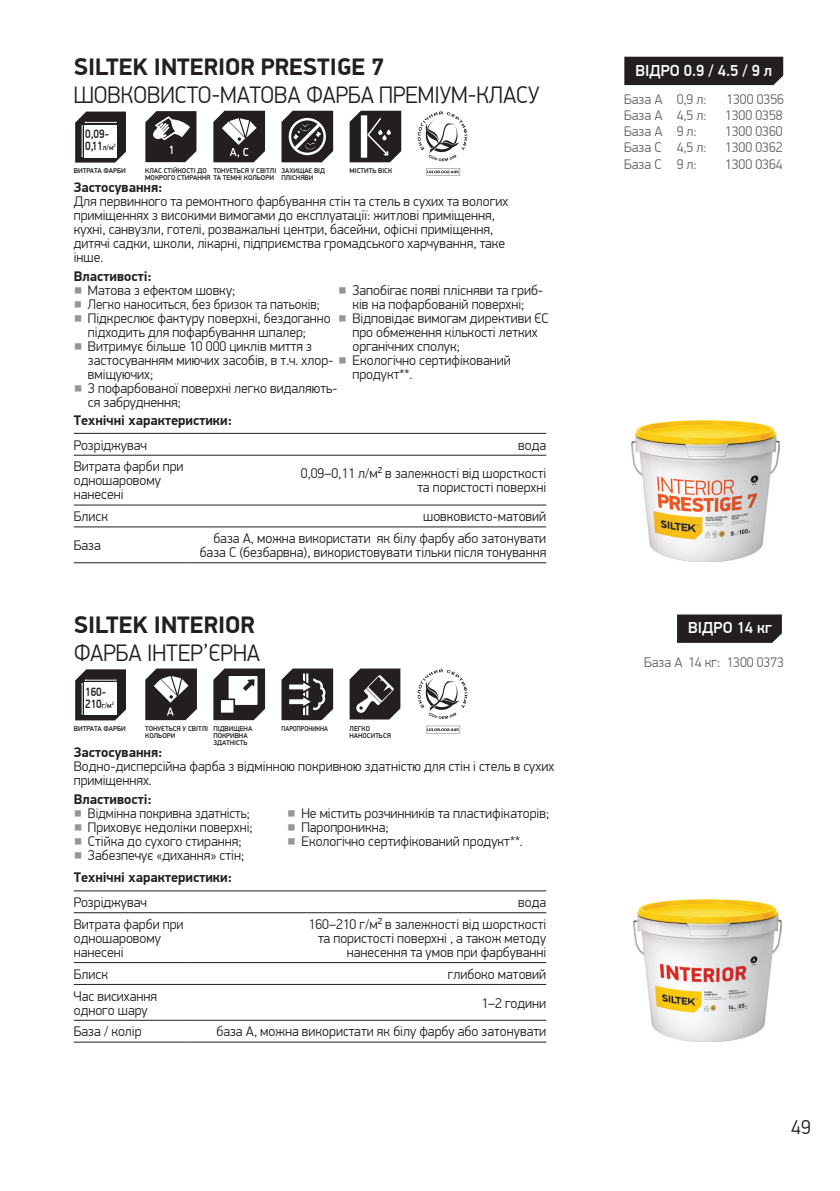
<style>
.page{position:relative;width:840px;height:1191px;background:#fff}
.page>*{position:absolute;margin:0;border:0;box-sizing:border-box;transform-origin:0 0}
.t1{font:300 24px "PF Din Display Pro";color:#231f20;scale:.95 1}
.t2{font:700 24px "PF Din Display Pro";color:#231f20}
.t3{font:300 20px "PF Din Display Pro";color:#231f20}
.t4{font:500 16px "PF Din Display Pro";color:#fff}
.t5{font:300 14px/14px "PF Din Display Pro";color:#231f20}
.t6{font:300 14px "PF Din Display Pro";color:#636366}
.t7{font:700 14px "PF Din Display Pro";color:#231f20}
.t8{font:300 14px "PF Din Display Pro";color:#231f20;scale:.96 1}
.t9{font:500 12px/12px "PF Din Display Pro";color:#231f20;scale:.9 1}
.t10{font:500 12px "PF Din Display Pro";color:#fff;scale:.9 1}
.t11{font:500 7px/7px "PF Din Display Pro";color:#231f20}
.t12{font:500 7px "PF Din Display Pro";color:#231f20;scale:.9 1}
.s1{font-size:8px}
.s2{font-size:10px;color:#939598}
</style>
<div class="page">
<div style="left:624px;top:57px;width:158px;height:28px;background:#231f20"></div>
<svg style="left:75px;top:112px;width:50px;height:50px"></svg>
<svg style="left:145px;top:111px;width:51px;height:51px"></svg>
<svg style="left:213px;top:111px;width:52px;height:51px"></svg>
<svg style="left:281px;top:111px;width:52px;height:51px;background:#524f50"></svg>
<svg style="left:349px;top:111px;width:52px;height:51px"></svg>
<svg style="left:417px;top:111px;width:50px;height:50px"></svg>
<svg style="left:426px;top:168px;width:34px;height:8px"></svg>
<hr style="left:74px;top:433px;width:116px;height:1px;background:#231f20">
<hr style="left:74px;top:455px;width:116px;height:1px;background:#231f20">
<hr style="left:74px;top:504px;width:116px;height:1px;background:#231f20">
<hr style="left:74px;top:526px;width:116px;height:1px;background:#231f20">
<hr style="left:74px;top:562px;width:116px;height:1px;background:#231f20">
<hr style="left:190px;top:433px;width:356px;height:1px;background:#231f20">
<hr style="left:190px;top:455px;width:356px;height:1px;background:#231f20">
<hr style="left:190px;top:504px;width:356px;height:1px;background:#231f20">
<hr style="left:190px;top:526px;width:356px;height:1px;background:#231f20">
<hr style="left:190px;top:562px;width:356px;height:1px;background:#231f20">
<img style="left:631px;top:420px;width:148px;height:141px">
<svg style="left:75px;top:669px;width:50px;height:51px"></svg>
<svg style="left:145px;top:668px;width:52px;height:52px"></svg>
<svg style="left:213px;top:668px;width:52px;height:52px"></svg>
<svg style="left:281px;top:668px;width:52px;height:52px;background:#514e4f"></svg>
<svg style="left:349px;top:668px;width:51px;height:51px;background:#4c494a"></svg>
<svg style="left:417px;top:668px;width:50px;height:51px"></svg>
<svg style="left:426px;top:726px;width:34px;height:7px"></svg>
<hr style="left:74px;top:890px;width:116px;height:1px;background:#231f20">
<hr style="left:74px;top:912px;width:116px;height:1px;background:#231f20">
<hr style="left:74px;top:962px;width:116px;height:1px;background:#231f20">
<hr style="left:74px;top:984px;width:116px;height:1px;background:#231f20">
<hr style="left:74px;top:1019px;width:116px;height:1px;background:#231f20">
<hr style="left:74px;top:1041px;width:116px;height:1px;background:#231f20">
<hr style="left:190px;top:890px;width:356px;height:1px;background:#231f20">
<hr style="left:190px;top:912px;width:356px;height:1px;background:#231f20">
<hr style="left:190px;top:962px;width:356px;height:1px;background:#231f20">
<hr style="left:190px;top:984px;width:356px;height:1px;background:#231f20">
<hr style="left:190px;top:1019px;width:356px;height:1px;background:#231f20">
<hr style="left:190px;top:1041px;width:356px;height:1px;background:#231f20">
<img style="left:633px;top:899px;width:148px;height:142px">
<svg style="left:677px;top:614px;width:104px;height:29px;background:#2a2627"></svg>
<h1 class="t2" style="left:74px;top:52px;width:312px">SILTEK INTERIOR PRESTIGE 7</h1>
<p class="t4" style="left:635px;top:61px;width:138px">ВІДРО 0.9 / 4.5 / 9 л</p>
<h1 class="t1" style="left:74px;top:81px;width:491px">ШОВКОВИСТО-МАТОВА ФАРБА ПРЕМІУМ-КЛАСУ</h1>
<p class="t9" style="left:85px;top:128px;width:35px">0,09-<br>0,11<span class="s1">л/м</span><sup>2</sup></p>
<p class="t6" style="left:623px;top:91px;width:84px">База А 0,9 л:</p>
<p class="t6" style="left:725px;top:91px;width:59px">1300 0356</p>
<p class="t6" style="left:623px;top:107px;width:84px">База А 4,5 л:</p>
<p class="t6" style="left:724px;top:107px;width:59px">1300 0358</p>
<p class="t6" style="left:623px;top:123px;width:74px">База А 9 л:</p>
<p class="t6" style="left:724px;top:123px;width:59px">1300 0360</p>
<p class="t6" style="left:623px;top:140px;width:84px">База С 4,5 л:</p>
<p class="t6" style="left:724px;top:140px;width:59px">1300 0362</p>
<p class="t6" style="left:623px;top:156px;width:74px">База С 9 л:</p>
<p class="t6" style="left:724px;top:156px;width:59px">1300 0364</p>
<p class="t10" style="left:169px;top:143px;width:8px">1</p>
<p class="t11" style="left:74px;top:167px;width:53px">ВИТРАТА ФАРБИ</p>
<p class="t11" style="left:145px;top:167px;width:130px">КЛАС СТІЙКОСТІ ДО<br>МОКРОГО СТИРАННЯ ТА ТЕМНІ КОЛЬОРИ</p>
<p class="t11" style="left:213px;top:167px;width:64px">ТОНУЄТЬСЯ У СВІТЛІ</p>
<p class="t11" style="left:281px;top:167px;width:45px">ЗАХИЩАЄ ВІД<br>ПЛІСНЯВИ</p>
<p class="t11" style="left:349px;top:167px;width:44px">МІСТИТЬ ВІСК</p>
<p class="t7" style="left:74px;top:179px;width:90px">Застосування:</p>
<p class="t5" style="left:74px;top:195px;width:435px">Для первинного та ремонтного фарбування стін та стель в сухих та вологих приміщеннях з високими вимогами до експлуатації: житлові приміщення, кухні, санвузли, готелі, розважальні центри, басейни, офісні приміщення, дитячі садки, школи, лікарні, підприємства громадського харчування, таке інше.</p>
<p class="t7" style="left:74px;top:267px;width:80px">Властивості:</p>
<p class="t5" style="left:74px;top:283px;width:163px"><span class="s2">■</span> Матова з ефектом шовку;</p>
<p class="t8" style="left:74px;top:296px;width:258px"><span class="s2">■</span> Легко наноситься, без бризок та патьоків;</p>
<p class="t5" style="left:88px;top:311px;width:244px;text-indent:-14px"><span class="s2">■</span> Підкреслює фактуру поверхні, бездоганно підходить для пофарбування шпалер;</p>
<p class="t5" style="left:88px;top:339px;width:424px;text-indent:-14px"><span class="s2">■</span> Витримує більше 10 000 циклів миття з<br>застосуванням миючих засобів, в т.ч. хлор- <span class="s2">■</span> Екологічно сертифікований вміщуючих;</p>
<p class="t5" style="left:88px;top:381px;width:251px;text-indent:-14px"><span class="s2">■</span> З пофарбованої поверхні легко видаляють&shy;ся забруднення;</p>
<p class="t5" style="left:338px;top:283px;width:206px;text-align:center"><span class="s2">■</span> Запобігає появі плісняви та гриб&shy;ків на пофарбованій поверхні;</p>
<p class="t5" style="left:352px;top:311px;width:198px;text-indent:-14px"><span class="s2">■</span> Відповідає вимогам директиви ЄС про обмеження кількості летких органічних сполук;</p>
<p class="t5" style="left:352px;top:367px;width:61px">продукт**.</p>
<p class="t7" style="left:74px;top:411px;width:160px">Технічні характеристики:</p>
<p class="t5" style="left:74px;top:438px;width:75px">Розріджувач</p>
<p class="t5" style="left:518px;top:438px;width:29px">вода</p>
<p class="t5" style="left:74px;top:460px;width:111px">Витрата фарби при одношаровому нанесені</p>
<p class="t5" style="left:301px;top:467px;width:247px;text-align:right">0,09–0,11 л/м² в залежності від шорсткості та пористості поверхні</p>
<p class="t5" style="left:74px;top:509px;width:36px">Блиск</p>
<p class="t5" style="left:423px;top:509px;width:124px">шовковисто-матовий</p>
<p class="t5" style="left:74px;top:538px;width:29px">База</p>
<p class="t5" style="left:200px;top:531px;width:348px;text-align:right">база А, можна використати як білу фарбу або затонувати база С (безбарвна), використовувати тільки після тонування</p>
<h1 class="t2" style="left:74px;top:610px;width:182px">SILTEK INTERIOR</h1>
<h1 class="t1" style="left:74px;top:638px;width:197px">ФАРБА ІНТЕР’ЄРНА</h1>
<p class="t9" style="left:85px;top:686px;width:33px">160-<br>210<span class="s1">г/м</span><sup>2</sup></p>
<p class="t11" style="left:74px;top:725px;width:53px">ВИТРАТА ФАРБИ</p>
<p class="t11" style="left:145px;top:725px;width:64px">ТОНУЄТЬСЯ У СВІТЛІ<br>КОЛЬОРИ</p>
<p class="t11" style="left:213px;top:725px;width:40px">ПІДВИЩЕНА<br>ПОКРИВНА<br>ЗДАТНІСТЬ</p>
<p class="t12" style="left:281px;top:724px;width:53px">ПАРОПРОНИКНА</p>
<p class="t11" style="left:349px;top:725px;width:43px">ЛЕГКО<br>НАНОСИТЬСЯ</p>
<p class="t7" style="left:74px;top:744px;width:90px">Застосування:</p>
<p class="t5" style="left:74px;top:759px;width:481px">Водно-дисперсійна фарба з відмінною покривною здатністю для стін і стель в сухих приміщеннях.</p>
<p class="t7" style="left:74px;top:790px;width:80px">Властивості:</p>
<p class="t8" style="left:74px;top:805px;width:185px"><span class="s2">■</span> Відмінна покривна здатність;</p>
<p class="t5" style="left:74px;top:820px;width:180px"><span class="s2">■</span> Приховує недоліки поверхні;</p>
<p class="t5" style="left:74px;top:834px;width:169px"><span class="s2">■</span> Стійка до сухого стирання;</p>
<p class="t5" style="left:74px;top:848px;width:172px"><span class="s2">■</span> Забезпечує «дихання» стін;</p>
<p class="t5" style="left:287px;top:806px;width:263px"><span class="s2">■</span> Не містить розчинників та пластифікаторів;</p>
<p class="t5" style="left:287px;top:820px;width:103px"><span class="s2">■</span> Паропроникна;</p>
<p class="t5" style="left:287px;top:834px;width:237px"><span class="s2">■</span> Екологічно сертифікований продукт**.</p>
<p class="t7" style="left:74px;top:869px;width:160px">Технічні характеристики:</p>
<p class="t5" style="left:74px;top:895px;width:75px">Розріджувач</p>
<p class="t5" style="left:518px;top:895px;width:29px">вода</p>
<p class="t5" style="left:74px;top:917px;width:111px">Витрата фарби при одношаровому нанесені</p>
<p class="t5" style="left:308px;top:917px;width:239px;text-align:right">160–210 г/м² в залежності від шорсткості та пористості поверхні , а також методу нанесення та умов при фарбуванні</p>
<p class="t5" style="left:74px;top:967px;width:36px">Блиск</p>
<p class="t5" style="left:447px;top:967px;width:100px">глибоко матовий</p>
<p class="t5" style="left:74px;top:989px;width:85px">Час висихання одного шару</p>
<p class="t5" style="left:481px;top:996px;width:66px">1–2 години</p>
<p class="t5" style="left:74px;top:1025px;width:69px">База / колір</p>
<p class="t5" style="left:216px;top:1025px;width:331px">база А, можна використати як білу фарбу або затонувати</p>
<p class="t4" style="left:687px;top:618px;width:85px">ВІДРО 14 кг</p>
<p class="t6" style="left:643px;top:654px;width:141px">База А 14 кг: 1300 0373</p>
<h2 class="t3" style="left:790px;top:1115px;width:21px">49</h2>
</div>
